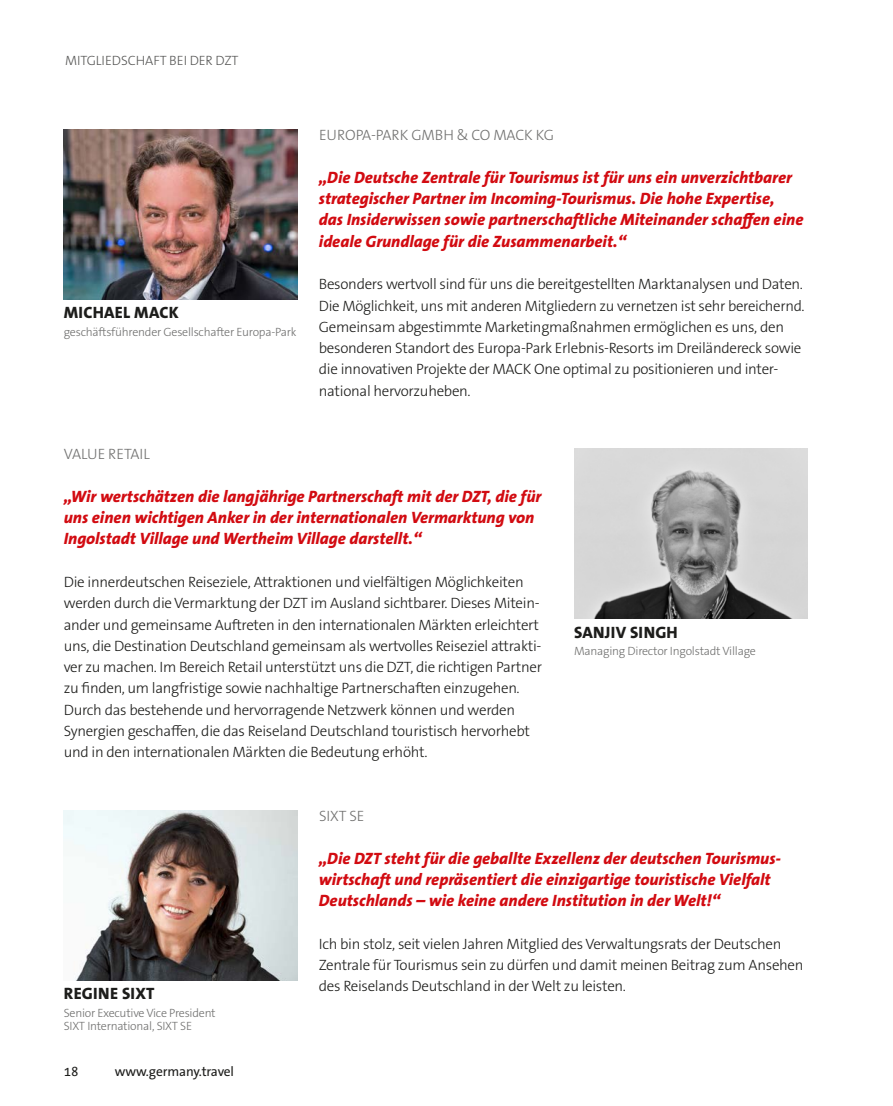
<style>
.page{position:relative;width:893px;height:1106px;background:#fff}
.page>*{position:absolute;margin:0;border:0;box-sizing:border-box;transform-origin:0 0}
.t1{font:16.5px/21.3px "The Sans LP8 Ex Bld IT";color:#d20b11}
.t2{font:16.5px "The Sans LP8 Ex Bld";letter-spacing:.015em;color:#1d1d1b}
.t3{font:15px/21.3px "The Sans LP3 Lig";letter-spacing:-.02em;color:#1d1d1b}
.t4{font:15px "The Sans LP3 Lig";letter-spacing:-.005em;color:#70706f}
.t5{font:13.5px "The Sans LP3 Lig";letter-spacing:-.005em;color:#575756}
.t6{font:13.5px "The Sans LP5 Plain";letter-spacing:-.01em;color:#1d1d1b}
.t7{font:12px/13.5px "The Sans LP3 Lig";letter-spacing:-.02em;color:#70706f}
</style>
<div class="page">
<img style="left:64px;top:130px;width:234px;height:170px">
<img style="left:574px;top:449px;width:234px;height:170px">
<img style="left:64px;top:810px;width:234px;height:170px">
<p class="t5" style="left:65px;top:52px;width:175px">MITGLIEDSCHAFT BEI DER DZT</p>
<p class="t2" style="left:64px;top:302px;width:116px">MICHAEL MACK</p>
<p class="t7" style="left:64px;top:325px;width:234px">geschäftsführender Gesellschafter Europa-Park</p>
<p class="t4" style="left:64px;top:445px;width:88px">VALUE RETAIL</p>
<p class="t4" style="left:319px;top:126px;width:237px">EUROPA-PARK GMBH &amp; CO MACK KG</p>
<p class="t1" style="left:319px;top:167px;width:486px">„Die Deutsche Zentrale für Tourismus ist für uns ein unverzichtbarer strategischer Partner im Incoming-Tourismus. Die hohe Expertise,<br>das Insiderwissen sowie partnerschaftliche Miteinander schaffen eine ideale Grundlage für die Zusammenarbeit.“</p>
<p class="t3" style="left:319px;top:274px;width:487px">Besonders wertvoll sind für uns die bereitgestellten Marktanalysen und Daten.<br>Die Möglichkeit, uns mit anderen Mitgliedern zu vernetzen ist sehr bereichernd.<br>Gemeinsam abgestimmte Marketingmaßnahmen ermöglichen es uns, den besonderen Standort des Europa-Park Erlebnis-Resorts im Dreiländereck sowie die innovativen Projekte der MACK One optimal zu positionieren und inter&shy;national hervorzuheben.</p>
<p class="t1" style="left:64px;top:486px;width:479px">„Wir wertschätzen die langjährige Partnerschaft mit der DZT, die für uns einen wichtigen Anker in der internationalen Vermarktung von<br>Ingolstadt Village und Wertheim Village darstellt.“</p>
<p class="t3" style="left:64px;top:571px;width:480px">Die innerdeutschen Reiseziele, Attraktionen und vielfältigen Möglichkeiten werden durch die Vermarktung der DZT im Ausland sichtbarer. Dieses Mitein&shy;ander und gemeinsame Auftreten in den internationalen Märkten erleichtert uns, die Destination Deutschland gemeinsam als wertvolles Reiseziel attrakti&shy;ver zu machen. Im Bereich Retail unterstützt uns die DZT, die richtigen Partner zu finden, um langfristige sowie nachhaltige Partnerschaften einzugehen.<br>Durch das bestehende und hervorragende Netzwerk können und werden Synergien geschaffen, die das Reiseland Deutschland touristisch hervorhebt und in den internationalen Märkten die Bedeutung erhöht.</p>
<p class="t4" style="left:319px;top:806px;width:47px">SIXT SE</p>
<p class="t2" style="left:574px;top:621px;width:105px">SANJIV SINGH</p>
<p class="t7" style="left:574px;top:644px;width:183px">Managing Director Ingolstadt Village</p>
<p class="t2" style="left:64px;top:982px;width:92px">REGINE SIXT</p>
<p class="t7" style="left:64px;top:1006px;width:153px">Senior Executive Vice President<br>SIXT International, SIXT SE</p>
<p class="t6" style="left:64px;top:1063px;width:16px">18</p>
<p class="t6" style="left:115px;top:1063px;width:121px">www.germany.travel</p>
<p class="t1" style="left:319px;top:847px;width:464px">„Die DZT steht für die geballte Exzellenz der deutschen Tourismus&shy;wirtschaft und repräsentiert die einzigartige touristische Vielfalt<br>Deutschlands – wie keine andere Institution in der Welt!“</p>
<p class="t3" style="left:319px;top:933px;width:486px">Ich bin stolz, seit vielen Jahren Mitglied des Verwaltungsrats der Deutschen<br>Zentrale für Tourismus sein zu dürfen und damit meinen Beitrag zum Ansehen des Reiselands Deutschland in der Welt zu leisten.</p>
</div>
